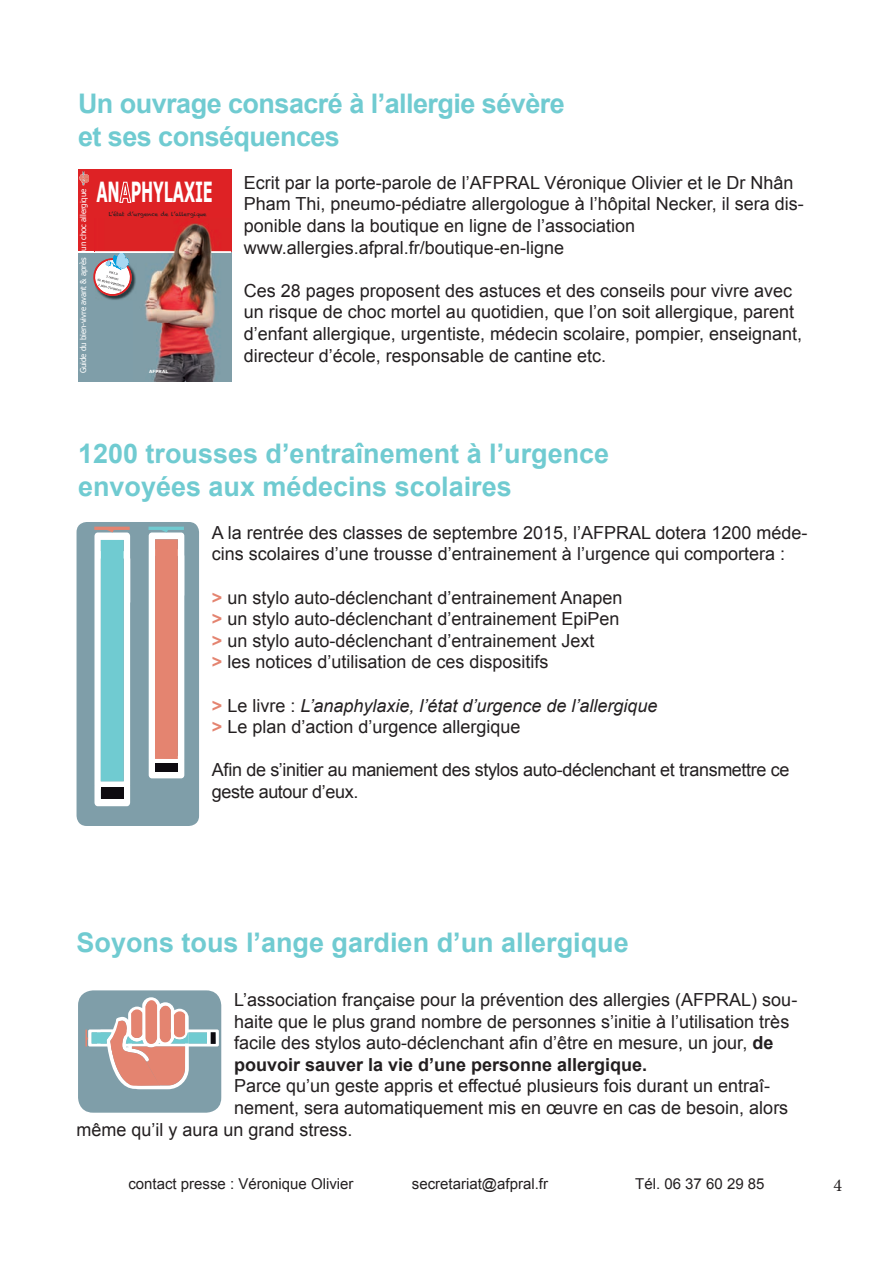
<style>
.page{position:relative;width:893px;height:1263px;background:#fff}
.page>*{position:absolute;margin:0;border:0;box-sizing:border-box;transform-origin:0 0}
.t1{font:700 27.75px "Verdana";letter-spacing:-.01em;color:#fff;scale:.52 1}
.t2{font:700 27px/32.4px "Arial";color:#70cbd1}
.t3{font:700 27px/32.4px "Arial";letter-spacing:-.02em;color:#70cbd1}
.t4{font:18px/21.6px "Arial";color:#231f20}
.t5{font:italic 18px/21.6px "Arial";color:#231f20}
.t6{font:18px/21.6px "Arial";letter-spacing:-.02em;color:#231f20}
.t7{font:18px "Minion Pro";color:#231f20}
.t8{font:15px "Arial";color:#231f20}
.t9{font:8.1px "Tahoma";letter-spacing:-.01em;color:#fff}
.t10{font:5.4px "Chalkduster";letter-spacing:-.01em;color:#231f20}
.t11{font:700 4.35px "Verdana";color:#fff}
.s1{font-weight:700;color:#e48470}
.s2{font-weight:700;font-style:normal;color:#e48470}
.s3{font-style:normal}
.s4{font-weight:700}
</style>
<div class="page">
<div style="left:78px;top:252px;width:153px;height:130px;background:#7f9ea9"></div>
<div style="left:78px;top:169px;width:153px;height:83px;background:#de2225"></div>
<svg style="left:119px;top:182px;width:12px;height:21px"></svg>
<img style="left:106px;top:298px;width:18px;height:2px">
<hr style="left:78px;top:251px;width:153px;height:2px;background:#fff">
<img style="left:134px;top:253px;width:82px;height:129px">
<img style="left:134px;top:223px;width:97px;height:30px">
<svg style="left:93px;top:251px;width:41px;height:47px"></svg>
<svg style="left:79px;top:171px;width:10px;height:15px"></svg>
<div style="left:78px;top:990px;width:143px;height:123px;background:#7f9ea9;border-radius:15px"></div>
<svg style="left:85px;top:997px;width:134px;height:92px"></svg>
<div style="left:77px;top:522px;width:122px;height:304px;background:#7f9ea9;border-radius:10px"></div>
<svg style="left:94px;top:527px;width:36px;height:279px;background:#a9dce0"></svg>
<svg style="left:149px;top:527px;width:35px;height:251px;background:#ebb4a9"></svg>
<div style="left:101px;top:787px;width:23px;height:12px;background:#0e0b10"></div>
<div style="left:155px;top:763px;width:23px;height:9px;background:#0e0b10"></div>
<h2 class="t3" style="left:78px;top:88px;width:488px">Un ouvrage consacré à l’allergie sévère et ses conséquences</h2>
<p class="t4" style="left:244px;top:172px;width:561px">Ecrit par la porte-parole de l’AFPRAL Véronique Olivier et le Dr Nhân Pham Thi, pneumo-pédiatre allergologue à l’hôpital Necker, il sera dis&shy;ponible dans la boutique en ligne de l’association www.allergies.afpral.fr/boutique-en-ligne</p>
<p class="t4" style="left:244px;top:280px;width:560px">Ces 28 pages proposent des astuces et des conseils pour vivre avec un risque de choc mortel au quotidien, que l’on soit allergique, parent d’enfant allergique, urgentiste, médecin scolaire, pompier, enseignant, directeur d’école, responsable de cantine etc.</p>
<h1 class="t1" style="left:96px;top:173px;width:225px">AN PHYLAXIE</h1>
<p class="t10" style="left:109px;top:211px;width:99px">L’état d’urgence de l’allergique</p>
<p class="t9" style="left:78px;top:373px;width:186px;rotate:-90deg">Guide du bien-vivre avant &amp; après un choc allergique</p>
<p class="t11" style="left:149px;top:368px;width:21px">AFPRAL</p>
<h2 class="t2" style="left:78px;top:438px;width:533px">1200 trousses d’entraînement à l’urgence envoyées aux médecins scolaires</h2>
<p class="t4" style="left:212px;top:522px;width:597px">A la rentrée des classes de septembre 2015, l’AFPRAL dotera 1200 méde&shy;cins scolaires d’une trousse d’entrainement à l’urgence qui comportera :</p>
<p class="t4" style="left:212px;top:587px;width:412px"><span class="s1">&gt;</span> un stylo auto-déclenchant d’entrainement Anapen <span class="s1">&gt;</span> un stylo auto-déclenchant d’entrainement EpiPen <span class="s1">&gt;</span> un stylo auto-déclenchant d’entrainement Jext<br><span class="s1">&gt;</span> les notices d’utilisation de ces dispositifs</p>
<p class="t5" style="left:212px;top:695px;width:447px"><span class="s2">&gt;</span> <span class="s3">Le livre :</span> L’anaphylaxie, l’état d’urgence de l’allergique <span class="s2">&gt;</span> <span class="s3">Le plan d’action d’urgence allergique</span></p>
<p class="t6" style="left:212px;top:759px;width:579px">Afin de s’initier au maniement des stylos auto-déclenchant et transmettre ce geste autour d’eux.</p>
<h2 class="t2" style="left:77px;top:927px;width:554px">Soyons tous l’ange gardien d’un allergique</h2>
<p class="t4" style="left:234px;top:989px;width:565px">L’association française pour la prévention des allergies (AFPRAL) sou&shy;haite que le plus grand nombre de personnes s’initie à l’utilisation très facile des stylos auto-déclenchant afin d’être en mesure, un jour, <span class="s4">de pouvoir sauver la vie d’une personne allergique.</span></p>
<p class="t4" style="left:234px;top:1075px;width:537px">Parce qu’un geste appris et effectué plusieurs fois durant un entraî-</p>
<p class="t4" style="left:234px;top:1097px;width:556px">nement, sera automatiquement mis en œuvre en cas de besoin, alors</p>
<p class="t4" style="left:77px;top:1119px;width:278px">même qu’il y aura un grand stress.</p>
<p class="t8" style="left:128px;top:1174px;width:227px">contact presse : Véronique Olivier</p>
<p class="t8" style="left:412px;top:1174px;width:138px">secretariat@afpral.fr</p>
<p class="t8" style="left:635px;top:1174px;width:131px">Tél. 06 37 60 29 85</p>
<p class="t7" style="left:833px;top:1173px;width:10px">4</p>
</div>
